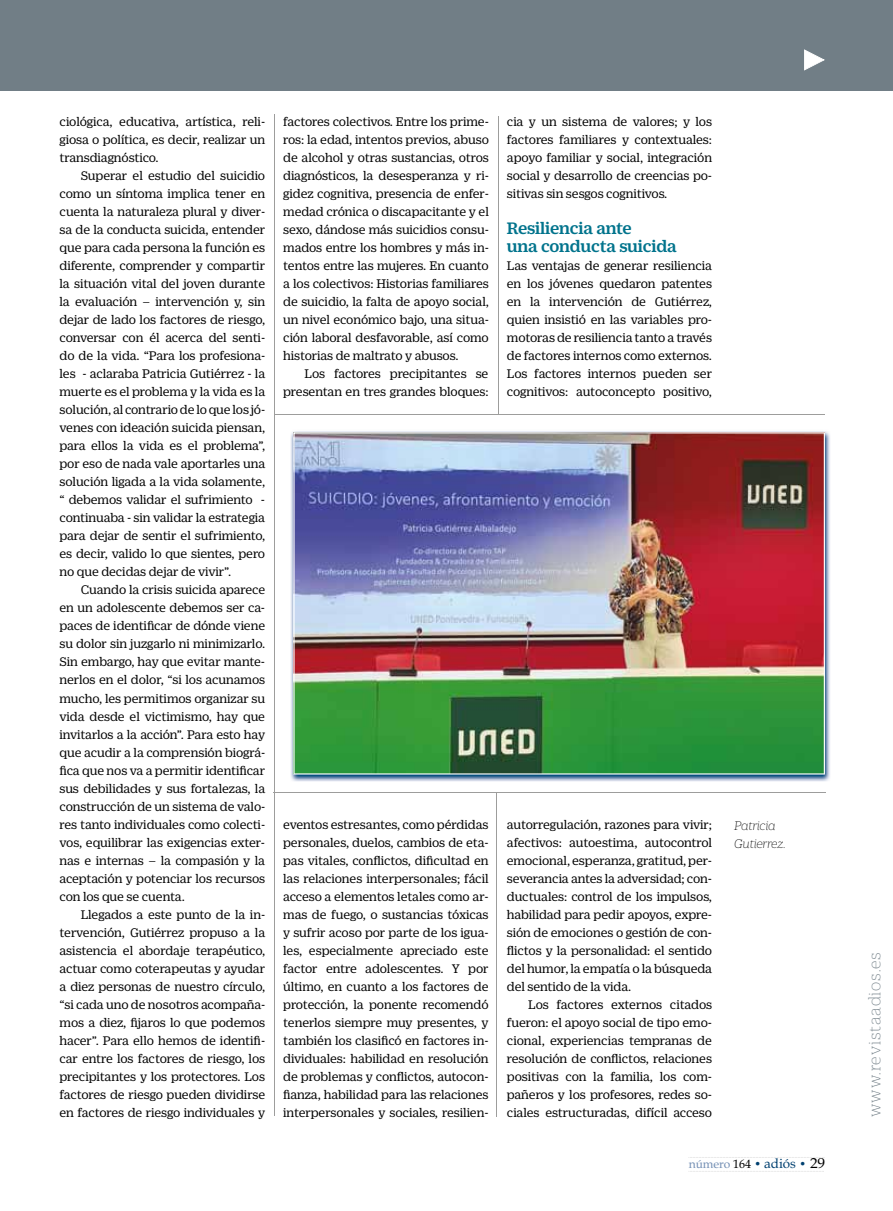
<style>
.page{position:relative;width:893px;height:1211px;background:#fff}
.page>*{position:absolute;margin:0;border:0;box-sizing:border-box;transform-origin:0 0}
.t1{font:500 18px/18px "Duplicate Ionic";letter-spacing:-.01em;color:#00738c}
.t2{font:100 18px "Duplicate Ionic";letter-spacing:.045em;color:#717e86}
.t3{font:13.5px/18px "Duplicate Ionic";letter-spacing:-.01em;color:#000;text-align:justify}
.t4{font:italic 100 13.5px/18px "Duplicate Ionic";letter-spacing:-.01em;color:#000}
.t5{font:12px "Book Antiqua";letter-spacing:-.005em;color:#738fb4}
.s1{color:#000}
.s2{color:#004070}
.s3{font-size:13.5px;color:#004070}
.s4{font-size:14.25px;color:#000}
</style>
<div class="page">
<div style="left:0;top:0;width:893px;height:90px;background:#717e86"></div>
<svg style="left:804px;top:49px;width:21px;height:22px"></svg>
<hr style="left:274px;top:114px;width:1px;height:1001px;background:#9d9d9c">
<hr style="left:496px;top:792px;width:1px;height:324px;background:#9d9d9c">
<hr style="left:498px;top:117px;width:1px;height:297px;background:#9d9d9c">
<hr style="left:274px;top:414px;width:551px;height:1px;background:#9d9d9c">
<hr style="left:274px;top:792px;width:552px;height:1px;background:#9d9d9c">
<img style="left:290px;top:431px;width:540px;height:350px">
<img style="left:293px;top:432px;width:532px;height:342px">
<p class="t3" style="left:60px;top:114px;width:207px">ciológica, educativa, artística, reli-</p>
<p class="t3" style="left:60px;top:132px;width:207px">giosa o política, es decir, realizar un</p>
<p class="t3" style="left:60px;top:150px;width:101px">transdiagnóstico.</p>
<p class="t3" style="left:81px;top:168px;width:186px">Superar el estudio del suicidio</p>
<p class="t3" style="left:60px;top:186px;width:207px">como un síntoma implica tener en</p>
<p class="t3" style="left:60px;top:204px;width:207px">cuenta la naturaleza plural y diver-</p>
<p class="t3" style="left:60px;top:222px;width:207px">sa de la conducta suicida, entender</p>
<p class="t3" style="left:60px;top:240px;width:207px">que para cada persona la función es</p>
<p class="t3" style="left:60px;top:258px;width:207px">diferente, comprender y compartir</p>
<p class="t3" style="left:60px;top:276px;width:207px">la situación vital del joven durante</p>
<p class="t3" style="left:60px;top:294px;width:207px">la evaluación – intervención y, sin</p>
<p class="t3" style="left:60px;top:312px;width:207px">dejar de lado los factores de riesgo,</p>
<p class="t3" style="left:60px;top:330px;width:207px">conversar con él acerca del senti-</p>
<p class="t3" style="left:60px;top:348px;width:207px">do de la vida. “Para los profesiona-</p>
<p class="t3" style="left:60px;top:366px;width:207px">les - aclaraba Patricia Gutiérrez - la</p>
<p class="t3" style="left:60px;top:384px;width:207px">muerte es el problema y la vida es la</p>
<p class="t3" style="left:60px;top:402px;width:207px">solución, al contrario de lo que los jó-</p>
<p class="t3" style="left:60px;top:420px;width:207px">venes con ideación suicida piensan,</p>
<p class="t3" style="left:60px;top:438px;width:207px">para ellos la vida es el problema”,</p>
<p class="t3" style="left:60px;top:456px;width:207px">por eso de nada vale aportarles una</p>
<p class="t3" style="left:60px;top:474px;width:207px">solución ligada a la vida solamente,</p>
<p class="t3" style="left:60px;top:492px;width:207px">“ debemos validar el sufrimiento -</p>
<p class="t3" style="left:60px;top:510px;width:207px">continuaba - sin validar la estrategia</p>
<p class="t3" style="left:60px;top:528px;width:207px">para dejar de sentir el sufrimiento,</p>
<p class="t3" style="left:60px;top:546px;width:207px">es decir, valido lo que sientes, pero</p>
<p class="t3" style="left:60px;top:564px;width:173px">no que decidas dejar de vivir”.</p>
<p class="t3" style="left:81px;top:582px;width:186px">Cuando la crisis suicida aparece</p>
<p class="t3" style="left:60px;top:600px;width:207px">en un adolescente debemos ser ca-</p>
<p class="t3" style="left:60px;top:618px;width:207px">paces de identificar de dónde viene</p>
<p class="t3" style="left:60px;top:636px;width:207px">su dolor sin juzgarlo ni minimizarlo.</p>
<p class="t3" style="left:60px;top:654px;width:207px">Sin embargo, hay que evitar mante-</p>
<p class="t3" style="left:60px;top:672px;width:207px">nerlos en el dolor, “si los acunamos</p>
<p class="t3" style="left:60px;top:690px;width:207px">mucho, les permitimos organizar su</p>
<p class="t3" style="left:60px;top:708px;width:207px">vida desde el victimismo, hay que</p>
<p class="t3" style="left:60px;top:726px;width:207px">invitarlos a la acción”. Para esto hay</p>
<p class="t3" style="left:60px;top:744px;width:207px">que acudir a la comprensión biográ-</p>
<p class="t3" style="left:60px;top:762px;width:207px">fica que nos va a permitir identificar</p>
<p class="t3" style="left:60px;top:780px;width:207px">sus debilidades y sus fortalezas, la</p>
<p class="t3" style="left:60px;top:798px;width:207px">construcción de un sistema de valo-</p>
<p class="t3" style="left:60px;top:816px;width:207px">res tanto individuales como colecti-</p>
<p class="t3" style="left:60px;top:834px;width:207px">vos, equilibrar las exigencias exter-</p>
<p class="t3" style="left:60px;top:852px;width:207px">nas e internas – la compasión y la</p>
<p class="t3" style="left:60px;top:870px;width:207px">aceptación y potenciar los recursos</p>
<p class="t3" style="left:60px;top:888px;width:127px">con los que se cuenta.</p>
<p class="t3" style="left:81px;top:906px;width:186px">Llegados a este punto de la in-</p>
<p class="t3" style="left:60px;top:924px;width:207px">tervención, Gutiérrez propuso a la</p>
<p class="t3" style="left:60px;top:942px;width:207px">asistencia el abordaje terapéutico,</p>
<p class="t3" style="left:60px;top:960px;width:207px">actuar como coterapeutas y ayudar</p>
<p class="t3" style="left:60px;top:978px;width:207px">a diez personas de nuestro círculo,</p>
<p class="t3" style="left:60px;top:996px;width:207px">“si cada uno de nosotros acompaña-</p>
<p class="t3" style="left:60px;top:1014px;width:207px">mos a diez, fijaros lo que podemos</p>
<p class="t3" style="left:60px;top:1032px;width:207px">hacer”. Para ello hemos de identifi-</p>
<p class="t3" style="left:60px;top:1050px;width:207px">car entre los factores de riesgo, los</p>
<p class="t3" style="left:60px;top:1068px;width:207px">precipitantes y los protectores. Los</p>
<p class="t3" style="left:60px;top:1086px;width:207px">factores de riesgo pueden dividirse</p>
<p class="t3" style="left:60px;top:1104px;width:207px">en factores de riesgo individuales y</p>
<p class="t3" style="left:283px;top:114px;width:207px">factores colectivos. Entre los prime-</p>
<p class="t3" style="left:283px;top:132px;width:207px">ros: la edad, intentos previos, abuso</p>
<p class="t3" style="left:283px;top:150px;width:207px">de alcohol y otras sustancias, otros</p>
<p class="t3" style="left:283px;top:168px;width:207px">diagnósticos, la desesperanza y ri-</p>
<p class="t3" style="left:283px;top:186px;width:207px">gidez cognitiva, presencia de enfer-</p>
<p class="t3" style="left:283px;top:204px;width:207px">medad crónica o discapacitante y el</p>
<p class="t3" style="left:283px;top:222px;width:207px">sexo, dándose más suicidios consu-</p>
<p class="t3" style="left:283px;top:240px;width:207px">mados entre los hombres y más in-</p>
<p class="t3" style="left:283px;top:258px;width:207px">tentos entre las mujeres. En cuanto</p>
<p class="t3" style="left:283px;top:276px;width:207px">a los colectivos: Historias familiares</p>
<p class="t3" style="left:283px;top:294px;width:207px">de suicidio, la falta de apoyo social,</p>
<p class="t3" style="left:283px;top:312px;width:207px">un nivel económico bajo, una situa-</p>
<p class="t3" style="left:283px;top:330px;width:207px">ción laboral desfavorable, así como</p>
<p class="t3" style="left:283px;top:348px;width:177px">historias de maltrato y abusos.</p>
<p class="t3" style="left:304px;top:366px;width:186px">Los factores precipitantes se</p>
<p class="t3" style="left:283px;top:384px;width:207px">presentan en tres grandes bloques:</p>
<p class="t3" style="left:283px;top:816px;width:207px">eventos estresantes, como pérdidas personales, duelos, cambios de eta&shy;pas vitales, conflictos, dificultad en las relaciones interpersonales; fácil acceso a elementos letales como ar&shy;mas de fuego, o sustancias tóxicas y sufrir acoso por parte de los igua&shy;les, especialmente apreciado este factor entre adolescentes. Y por último, en cuanto a los factores de protección, la ponente recomendó tenerlos siempre muy presentes, y también los clasificó en factores in&shy;dividuales: habilidad en resolución de problemas y conflictos, autocon&shy;fianza, habilidad para las relaciones interpersonales y sociales, resilien-</p>
<p class="t3" style="left:507px;top:114px;width:207px">cia y un sistema de valores; y los factores familiares y contextuales: apoyo familiar y social, integración social y desarrollo de creencias po&shy;sitivas sin sesgos cognitivos.</p>
<p class="t1" style="left:507px;top:219px;width:171px">Resiliencia ante<br>una conducta suicida</p>
<p class="t3" style="left:507px;top:258px;width:207px">Las ventajas de generar resiliencia en los jóvenes quedaron patentes en la intervención de Gutiérrez, quien insistió en las variables pro&shy;motoras de resiliencia tanto a través de factores internos como externos.<br>Los factores internos pueden ser cognitivos: autoconcepto positivo,</p>
<p class="t3" style="left:507px;top:816px;width:207px">autorregulación, razones para vivir;</p>
<p class="t3" style="left:507px;top:834px;width:207px">afectivos: autoestima, autocontrol</p>
<p class="t3" style="left:507px;top:852px;width:207px">emocional, esperanza, gratitud, per-</p>
<p class="t3" style="left:507px;top:870px;width:207px">severancia antes la adversidad; con-</p>
<p class="t3" style="left:507px;top:888px;width:207px">ductuales: control de los impulsos,</p>
<p class="t3" style="left:507px;top:906px;width:207px">habilidad para pedir apoyos, expre-</p>
<p class="t3" style="left:507px;top:924px;width:207px">sión de emociones o gestión de con-</p>
<p class="t3" style="left:507px;top:942px;width:207px">flictos y la personalidad: el sentido</p>
<p class="t3" style="left:507px;top:960px;width:207px">del humor, la empatía o la búsqueda</p>
<p class="t3" style="left:507px;top:978px;width:126px">del sentido de la vida.</p>
<p class="t3" style="left:528px;top:996px;width:186px">Los factores externos citados</p>
<p class="t3" style="left:507px;top:1014px;width:207px">fueron: el apoyo social de tipo emo-</p>
<p class="t3" style="left:507px;top:1032px;width:207px">cional, experiencias tempranas de</p>
<p class="t3" style="left:507px;top:1050px;width:207px">resolución de conflictos, relaciones</p>
<p class="t3" style="left:507px;top:1068px;width:207px">positivas con la familia, los com-</p>
<p class="t3" style="left:507px;top:1086px;width:207px">pañeros y los profesores, redes so-</p>
<p class="t3" style="left:507px;top:1104px;width:207px">ciales estructuradas, difícil acceso</p>
<p class="t4" style="left:734px;top:817px;width:52px">Patricia<br>Gutierrez.</p>
<p class="t5" style="left:689px;top:1156px;width:138px">número <span class="s1">164</span> <span class="s2">•</span> <span class="s3">adiós</span> <span class="s2">•</span> <span class="s4">29</span></p>
<p class="t2" style="left:864px;top:1116px;width:166px;rotate:-90deg">www.revistaadios.es</p>
</div>
